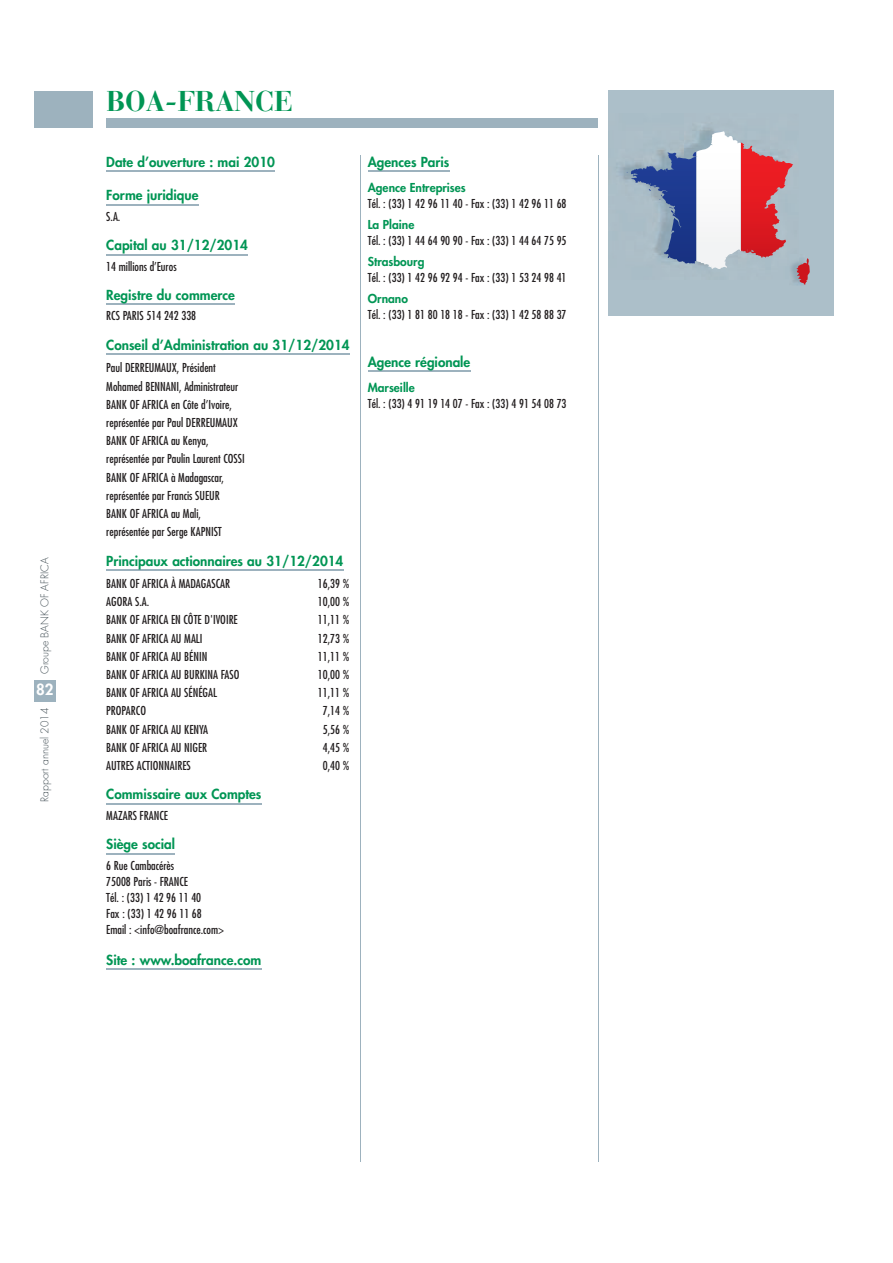
<style>
.page{position:relative;width:893px;height:1263px;background:#fff}
.page>*{position:absolute;margin:0;border:0;box-sizing:border-box;transform-origin:0 0}
.t1{font:700 28.5px "Bauer Bodoni";color:#009554}
.t2{font:800 15px "Futura";color:#fff}
.t3{font:800 13.5px "Futura";color:#009554}
.t4{font:condensed 12px/18.1px "Futura";color:#231f20}
.t5{font:800 12px "Futura";color:#009554}
.t6{font:300 10.5px "Futura";color:#475359}
</style>
<div class="page">
<div style="left:34px;top:680px;width:22px;height:22px;background:#9db2be"></div>
<hr style="left:106px;top:170px;width:169px;height:2px;background:#9db2be">
<hr style="left:106px;top:204px;width:93px;height:1px;background:#9db2be">
<hr style="left:106px;top:254px;width:142px;height:1px;background:#9db2be">
<hr style="left:106px;top:304px;width:129px;height:1px;background:#9db2be">
<hr style="left:106px;top:354px;width:244px;height:1px;background:#9db2be">
<hr style="left:106px;top:569px;width:237px;height:2px;background:#9db2be">
<hr style="left:106px;top:803px;width:155px;height:1px;background:#9db2be">
<hr style="left:106px;top:853px;width:69px;height:1px;background:#9db2be">
<hr style="left:106px;top:968px;width:155px;height:2px;background:#9db2be">
<hr style="left:368px;top:170px;width:81px;height:2px;background:#9db2be">
<hr style="left:368px;top:371px;width:102px;height:1px;background:#9db2be">
<div style="left:106px;top:119px;width:492px;height:9px;background:#9db2be"></div>
<div style="left:608px;top:91px;width:225px;height:225px;background:#acbfc9"></div>
<img style="left:793px;top:261px;width:12px;height:24px">
<img style="left:616px;top:127px;width:177px;height:53px">
<img style="left:791px;top:261px;width:7px;height:18px">
<svg style="left:631px;top:131px;width:155px;height:138px"></svg>
<hr style="left:360px;top:155px;width:1px;height:1007px;background:#9db2be">
<hr style="left:598px;top:155px;width:1px;height:1007px;background:#9db2be">
<div style="left:34px;top:91px;width:58px;height:37px;background:#9db2be"></div>
<p class="t6" style="left:40px;top:674px;width:118px;rotate:-90deg">Groupe BANK OF AFRICA</p>
<p class="t6" style="left:40px;top:802px;width:95px;rotate:-90deg">Rapport annuel 2014</p>
<p class="t2" style="left:36px;top:683px;width:19px">82</p>
<h1 class="t1" style="left:106px;top:91px;width:188px">BOA-FRANCE</h1>
<p class="t3" style="left:106px;top:155px;width:170px">Date d’ouverture : mai 2010</p>
<p class="t3" style="left:106px;top:189px;width:94px">Forme juridique</p>
<p class="t4" style="left:106px;top:208px;width:16px">S.A.</p>
<p class="t3" style="left:106px;top:239px;width:143px">Capital au 31/12/2014</p>
<p class="t4" style="left:106px;top:258px;width:72px">14 millions d’Euros</p>
<p class="t3" style="left:106px;top:289px;width:130px">Registre du commerce</p>
<p class="t4" style="left:106px;top:308px;width:91px">RCS PARIS 514 242 338</p>
<p class="t3" style="left:106px;top:339px;width:245px">Conseil d’Administration au 31/12/2014</p>
<p class="t4" style="left:106px;top:360px;width:140px">Paul DERREUMAUX, Président<br>Mohamed BENNANI, Administrateur<br>BANK OF AFRICA en Côte d’Ivoire, représentée par Paul DERREUMAUX<br>BANK OF AFRICA au Kenya, représentée par Paulin Laurent COSSI<br>BANK OF AFRICA à Madagascar, représentée par Francis SUEUR<br>BANK OF AFRICA au Mali, représentée par Serge KAPNIST</p>
<p class="t3" style="left:106px;top:554px;width:239px">Principaux actionnaires au 31/12/2014</p>
<p class="t4" style="left:106px;top:575px;width:125px">BANK OF AFRICA À MADAGASCAR</p>
<p class="t4" style="left:318px;top:575px;width:33px">16,39 %</p>
<p class="t4" style="left:106px;top:593px;width:44px">AGORA S.A.</p>
<p class="t4" style="left:318px;top:593px;width:33px">10,00 %</p>
<p class="t4" style="left:106px;top:612px;width:133px">BANK OF AFRICA EN CÔTE D'IVOIRE</p>
<p class="t4" style="left:318px;top:612px;width:33px">11,11 %</p>
<p class="t4" style="left:106px;top:630px;width:98px">BANK OF AFRICA AU MALI</p>
<p class="t4" style="left:318px;top:630px;width:33px">12,73 %</p>
<p class="t4" style="left:106px;top:648px;width:103px">BANK OF AFRICA AU BÉNIN</p>
<p class="t4" style="left:318px;top:648px;width:33px">11,11 %</p>
<p class="t4" style="left:106px;top:666px;width:135px">BANK OF AFRICA AU BURKINA FASO</p>
<p class="t4" style="left:318px;top:666px;width:33px">10,00 %</p>
<p class="t4" style="left:106px;top:684px;width:112px">BANK OF AFRICA AU SÉNÉGAL</p>
<p class="t4" style="left:318px;top:684px;width:33px">11,11 %</p>
<p class="t4" style="left:106px;top:702px;width:41px">PROPARCO</p>
<p class="t4" style="left:323px;top:702px;width:28px">7,14 %</p>
<p class="t4" style="left:106px;top:721px;width:103px">BANK OF AFRICA AU KENYA</p>
<p class="t4" style="left:323px;top:721px;width:28px">5,56 %</p>
<p class="t4" style="left:106px;top:739px;width:102px">BANK OF AFRICA AU NIGER</p>
<p class="t4" style="left:323px;top:739px;width:28px">4,45 %</p>
<p class="t4" style="left:106px;top:757px;width:86px">AUTRES ACTIONNAIRES</p>
<p class="t4" style="left:323px;top:757px;width:28px">0,40 %</p>
<p class="t3" style="left:106px;top:788px;width:157px">Commissaire aux Comptes</p>
<p class="t4" style="left:106px;top:807px;width:63px">MAZARS FRANCE</p>
<p class="t3" style="left:106px;top:838px;width:70px">Siège social</p>
<p class="t4" style="left:106px;top:858px;width:119px;line-height:16px">6 Rue Cambacérès<br>75008 Paris - FRANCE<br>Tél. : (33) 1 42 96 11 40<br>Fax : (33) 1 42 96 11 68<br>Email : &lt;info@boafrance.com&gt;</p>
<p class="t3" style="left:106px;top:953px;width:157px">Site : www.boafrance.com</p>
<p class="t3" style="left:368px;top:155px;width:83px">Agences Paris</p>
<p class="t5" style="left:368px;top:182px;width:99px">Agence Entreprises</p>
<p class="t4" style="left:368px;top:195px;width:200px">Tél. : (33) 1 42 96 11 40 - Fax : (33) 1 42 96 11 68</p>
<p class="t5" style="left:368px;top:219px;width:48px">La Plaine</p>
<p class="t4" style="left:368px;top:232px;width:200px">Tél. : (33) 1 44 64 90 90 - Fax : (33) 1 44 64 75 95</p>
<p class="t5" style="left:368px;top:256px;width:58px">Strasbourg</p>
<p class="t4" style="left:368px;top:269px;width:200px">Tél. : (33) 1 42 96 92 94 - Fax : (33) 1 53 24 98 41</p>
<p class="t5" style="left:368px;top:292px;width:42px">Ornano</p>
<p class="t4" style="left:368px;top:306px;width:200px">Tél. : (33) 1 81 80 18 18 - Fax : (33) 1 42 58 88 37</p>
<p class="t3" style="left:368px;top:356px;width:104px">Agence régionale</p>
<p class="t5" style="left:368px;top:382px;width:48px">Marseille</p>
<p class="t4" style="left:368px;top:396px;width:200px">Tél. : (33) 4 91 19 14 07 - Fax : (33) 4 91 54 08 73</p>
</div>
